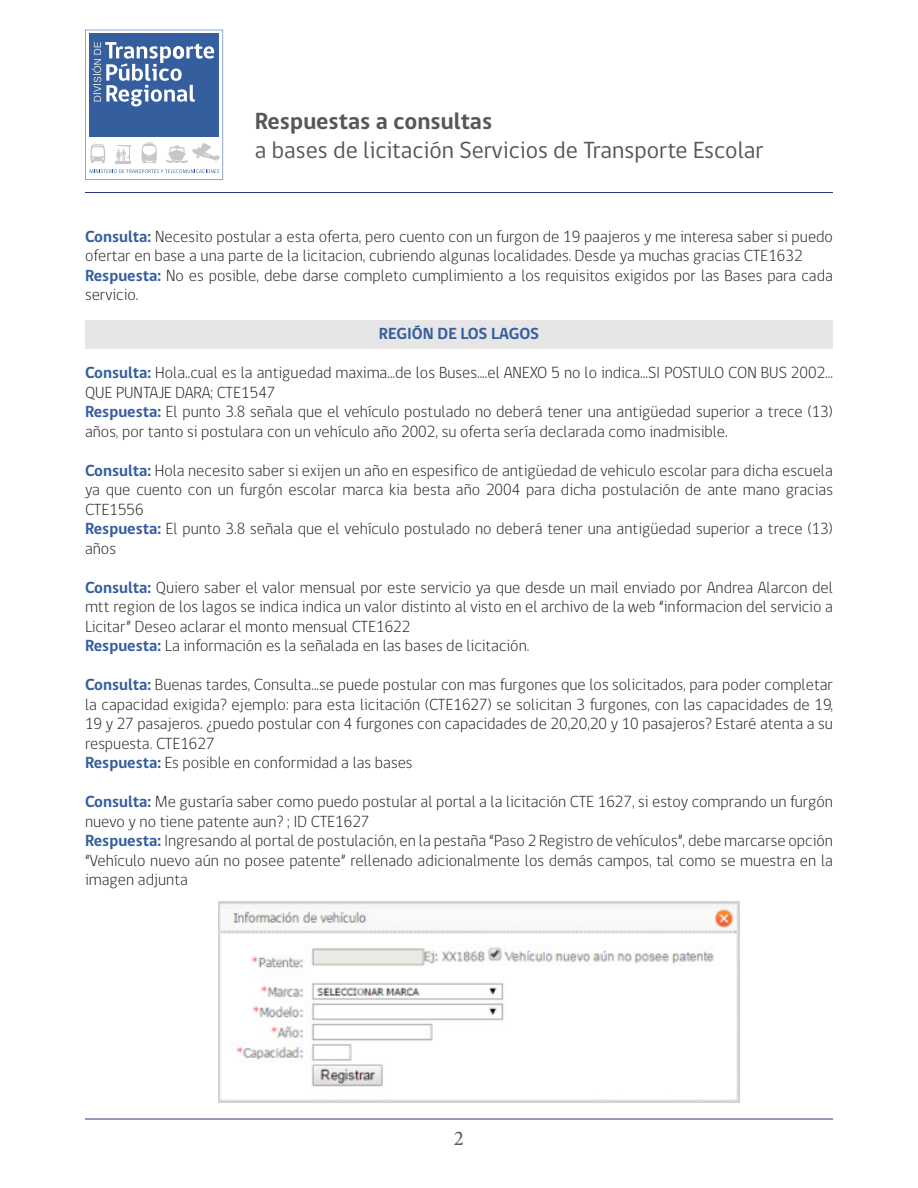
<style>
.page{position:relative;width:918px;height:1188px;background:#fff}
.page>*{position:absolute;margin:0;border:0;box-sizing:border-box;transform-origin:0 0}
.t1{font:24px "gob CL";color:#575756}
.t2{font:700 24px "gob CL";color:#575756}
.t3{font:21px "Minion Pro";color:#575756}
.t4{font:300 16.5px/19.5px "gob CL";color:#1d1d1b}
.t5{font:700 16.5px "gob CL";color:#355e9f}
.s1{font-weight:700;color:#355e9f}
</style>
<div class="page">
<svg style="left:85px;top:30px;width:138px;height:150px"></svg>
<hr style="left:85px;top:192px;width:748px;height:1px;background:#283583">
<hr style="left:85px;top:1119px;width:748px;height:1px;background:#283583">
<div style="left:85px;top:320px;width:748px;height:29px;background:#e6e6e6"></div>
<img style="left:218px;top:901px;width:521px;height:202px">
<h1 class="t2" style="left:255px;top:105px;width:239px">Respuestas a consultas</h1>
<h1 class="t1" style="left:255px;top:133px;width:510px">a bases de licitación Servicios de Transporte Escolar</h1>
<p class="t4" style="left:85px;top:227px;width:749px"><span class="s1">Consulta:</span> Necesito postular a esta oferta, pero cuento con un furgon de 19 paajeros y me interesa saber si puedo ofertar en base a una parte de la licitacion, cubriendo algunas localidades. Desde ya muchas gracias CTE1632<br><span class="s1">Respuesta:</span> No es posible, debe darse completo cumplimiento a los requisitos exigidos por las Bases para cada servicio.</p>
<p class="t5" style="left:379px;top:322px;width:162px">REGIÓN DE LOS LAGOS</p>
<p class="t4" style="left:85px;top:363px;width:749px"><span class="s1">Consulta:</span> Hola..cual es la antiguedad maxima...de los Buses....el ANEXO 5 no lo indica...SI POSTULO CON BUS 2002...<br>QUE PUNTAJE DARA; CTE1547<br><span class="s1">Respuesta:</span> El punto 3.8 señala que el vehículo postulado no deberá tener una antigüedad superior a trece (13) años, por tanto si postulara con un vehículo año 2002, su oferta sería declarada como inadmisible.</p>
<p class="t4" style="left:85px;top:461px;width:749px"><span class="s1">Consulta:</span> Hola necesito saber si exijen un año en espesifico de antigüedad de vehiculo escolar para dicha escuela ya que cuento con un furgón escolar marca kia besta año 2004 para dicha postulación de ante mano gracias CTE1556<br><span class="s1">Respuesta:</span> El punto 3.8 señala que el vehículo postulado no deberá tener una antigüedad superior a trece (13) años</p>
<p class="t4" style="left:85px;top:578px;width:749px"><span class="s1">Consulta:</span> Quiero saber el valor mensual por este servicio ya que desde un mail enviado por Andrea Alarcon del mtt region de los lagos se indica indica un valor distinto al visto en el archivo de la web “informacion del servicio a Licitar” Deseo aclarar el monto mensual CTE1622<br><span class="s1">Respuesta:</span> La información es la señalada en las bases de licitación.</p>
<p class="t4" style="left:85px;top:675px;width:749px"><span class="s1">Consulta:</span> Buenas tardes, Consulta...se puede postular con mas furgones que los solicitados, para poder completar la capacidad exigida? ejemplo: para esta licitación (CTE1627) se solicitan 3 furgones, con las capacidades de 19, 19 y 27 pasajeros. ¿puedo postular con 4 furgones con capacidades de 20,20,20 y 10 pasajeros? Estaré atenta a su respuesta. CTE1627<br><span class="s1">Respuesta:</span> Es posible en conformidad a las bases</p>
<p class="t4" style="left:85px;top:792px;width:749px"><span class="s1">Consulta:</span> Me gustaría saber como puedo postular al portal a la licitación CTE 1627, si estoy comprando un furgón nuevo y no tiene patente aun? ; ID CTE1627<br><span class="s1">Respuesta:</span> Ingresando al portal de postulación, en la pestaña “Paso 2 Registro de vehículos”, debe marcarse opción “Vehículo nuevo aún no posee patente” rellenado adicionalmente los demás campos, tal como se muestra en la imagen adjunta</p>
<p class="t3" style="left:454px;top:1124px;width:12px">2</p>
</div>
